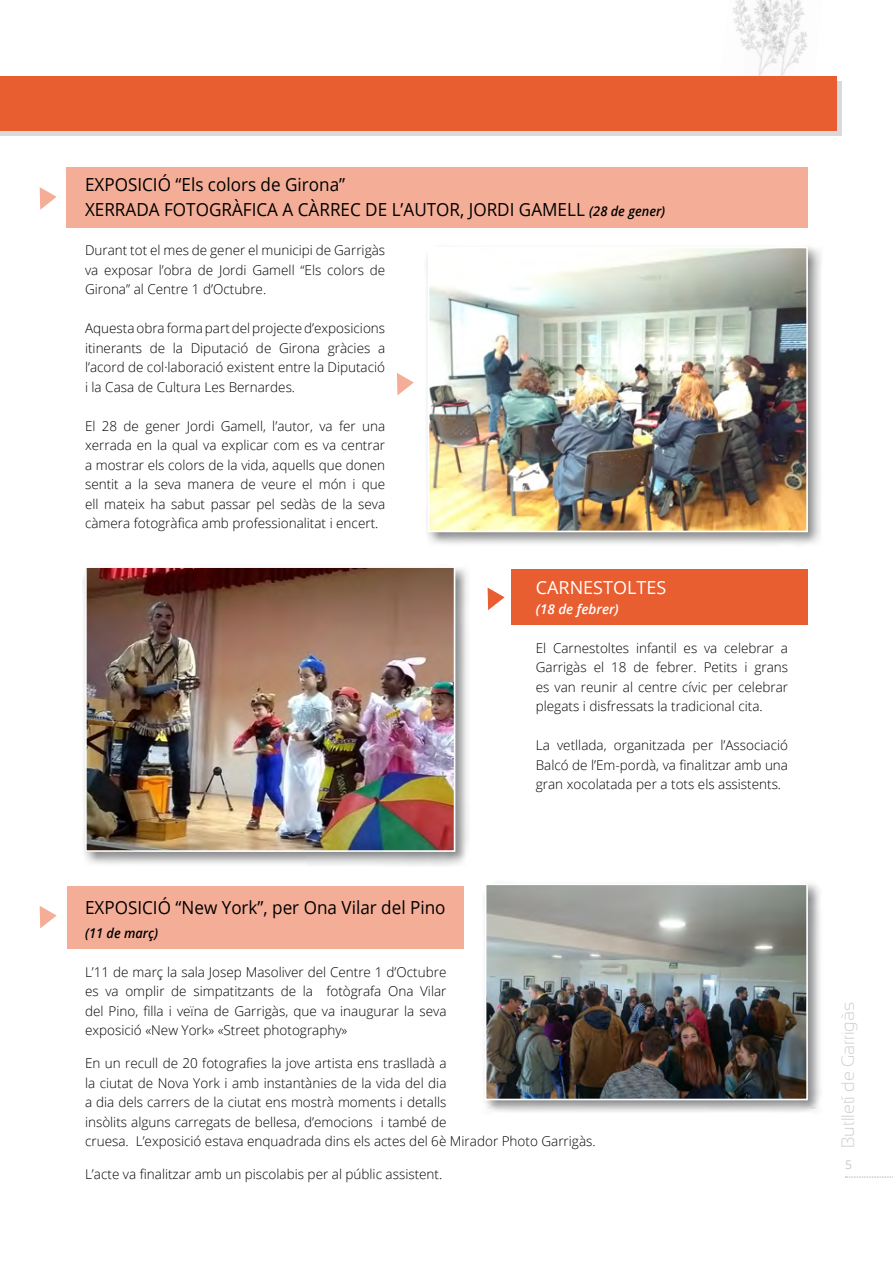
<style>
.page{position:relative;width:893px;height:1263px;background:#fff}
.page>*{position:absolute;margin:0;border:0;box-sizing:border-box;transform-origin:0 0}
.t1{font:18px/25.5px "Open Sans";color:#000;scale:.95 1}
.t2{font:300 18px "Sansation";color:#d0d1d2}
.t3{font:18px "Open Sans";color:#fff}
.t4{font:300 13.5px/19.5px "Open Sans";color:#000;text-align:justify}
.t5{font:italic 600 13.5px "Open Sans";color:#fff}
.t6{font:italic 600 13.5px "Open Sans";color:#000;scale:.95 1}
.t7{font:12px "Open Sans";color:#c6c7c8}
.s1{font-weight:600;font-style:italic;font-size:13.5px}
</style>
<div class="page">
<svg style="left:845px;top:1177px;width:48px;height:1px"></svg>
<img style="left:803px;top:13px;width:21px;height:64px">
<img style="left:718px;top:0;width:85px;height:77px">
<div style="left:0;top:82px;width:842px;height:54px;background:#d9dadb"></div>
<div style="left:0;top:77px;width:836px;height:54px;background:#e95e30"></div>
<div style="left:424px;top:244px;width:399px;height:303px;background:#646567;opacity:.75"></div>
<img style="left:431px;top:250px;width:374px;height:279px">
<div style="left:428px;top:247px;width:380px;height:285px;border:2px solid #fff"></div>
<div style="left:482px;top:880px;width:340px;height:235px;background:#646567;opacity:.75"></div>
<img style="left:488px;top:886px;width:317px;height:211px">
<div style="left:485px;top:883px;width:323px;height:217px;border:2px solid #fff"></div>
<div style="left:512px;top:570px;width:296px;height:55px;background:#e95e30"></div>
<div style="left:67px;top:167px;width:741px;height:61px;background:#f4ae97"></div>
<div style="left:67px;top:886px;width:396px;height:62px;background:#f4ae97"></div>
<svg style="left:397px;top:373px;width:17px;height:22px"></svg>
<svg style="left:40px;top:906px;width:17px;height:22px"></svg>
<svg style="left:40px;top:187px;width:17px;height:23px"></svg>
<div style="left:82px;top:563px;width:388px;height:304px;background:#646567;opacity:.75"></div>
<img style="left:88px;top:569px;width:364px;height:280px">
<div style="left:85px;top:566px;width:370px;height:286px;border:2px solid #fff"></div>
<svg style="left:488px;top:588px;width:17px;height:22px"></svg>
<h1 class="t1" style="left:85px;top:171px;width:612px">EXPOSICIÓ “Els colors de Girona”<br>XERRADA FOTOGRÀFICA A CÀRREC DE L’AUTOR, JORDI GAMELL <span class="s1">(28 de gener)</span></h1>
<p class="t4" style="left:85px;top:240px;width:302px">Durant tot el mes de gener el municipi de Garrigàs va exposar l’obra de Jordi Gamell “Els colors de Girona” al Centre 1 d’Octubre.</p>
<p class="t4" style="left:85px;top:318px;width:302px">Aquesta obra forma part del projecte d’exposicions itinerants de la Diputació de Girona gràcies a l’acord de col·laboració existent entre la Diputació i la Casa de Cultura Les Bernardes.</p>
<p class="t4" style="left:85px;top:416px;width:302px">El 28 de gener Jordi Gamell, l’autor, va fer una xerrada en la qual va explicar com es va centrar a mostrar els colors de la vida, aquells que donen sentit a la seva manera de veure el món i que ell mateix ha sabut passar pel sedàs de la seva càmera fotogràfica amb professionalitat i encert.</p>
<h1 class="t3" style="left:536px;top:576px;width:132px">CARNESTOLTES</h1>
<p class="t5" style="left:536px;top:600px;width:85px">(18 de febrer)</p>
<p class="t4" style="left:536px;top:638px;width:254px">El Carnestoltes infantil es va celebrar a Garrigàs el 18 de febrer. Petits i grans es van reunir al centre cívic per celebrar plegats i disfressats la tradicional cita.</p>
<p class="t4" style="left:536px;top:735px;width:254px">La vetllada, organitzada per l’Associació Balcó de l’Em-pordà, va finalitzar amb una gran xocolatada per a tots els assistents.</p>
<h1 class="t1" style="left:85px;top:894px;width:381px">EXPOSICIÓ “New York”, per Ona Vilar del Pino</h1>
<p class="t6" style="left:85px;top:923px;width:78px">(11 de març)</p>
<p class="t4" style="left:85px;top:962px;width:363px">L’11 de març la sala Josep Masoliver del Centre 1 d’Octubre es va omplir de simpatitzants de la fotògrafa Ona Vilar del Pino, filla i veïna de Garrigàs, que va inaugurar la seva exposició «New York» «Street photography»</p>
<p class="t4" style="left:85px;top:1053px;width:512px;text-align:left">En un recull de 20 fotografies la jove artista ens traslladà a<br>la ciutat de Nova York i amb instantànies de la vida del dia<br>a dia dels carrers de la ciutat ens mostrà moments i detalls<br>insòlits alguns carregats de bellesa, d’emocions i també de<br>cruesa. L’exposició estava enquadrada dins els actes del 6è Mirador Photo Garrigàs.</p>
<p class="t4" style="left:85px;top:1164px;width:359px">L’acte va finalitzar amb un piscolabis per al públic assistent.</p>
<h1 class="t2" style="left:838px;top:1148px;width:148px;rotate:-90deg">Butlletí de Garrigàs</h1>
<p class="t7" style="left:845px;top:1156px;width:8px">5</p>
</div>
